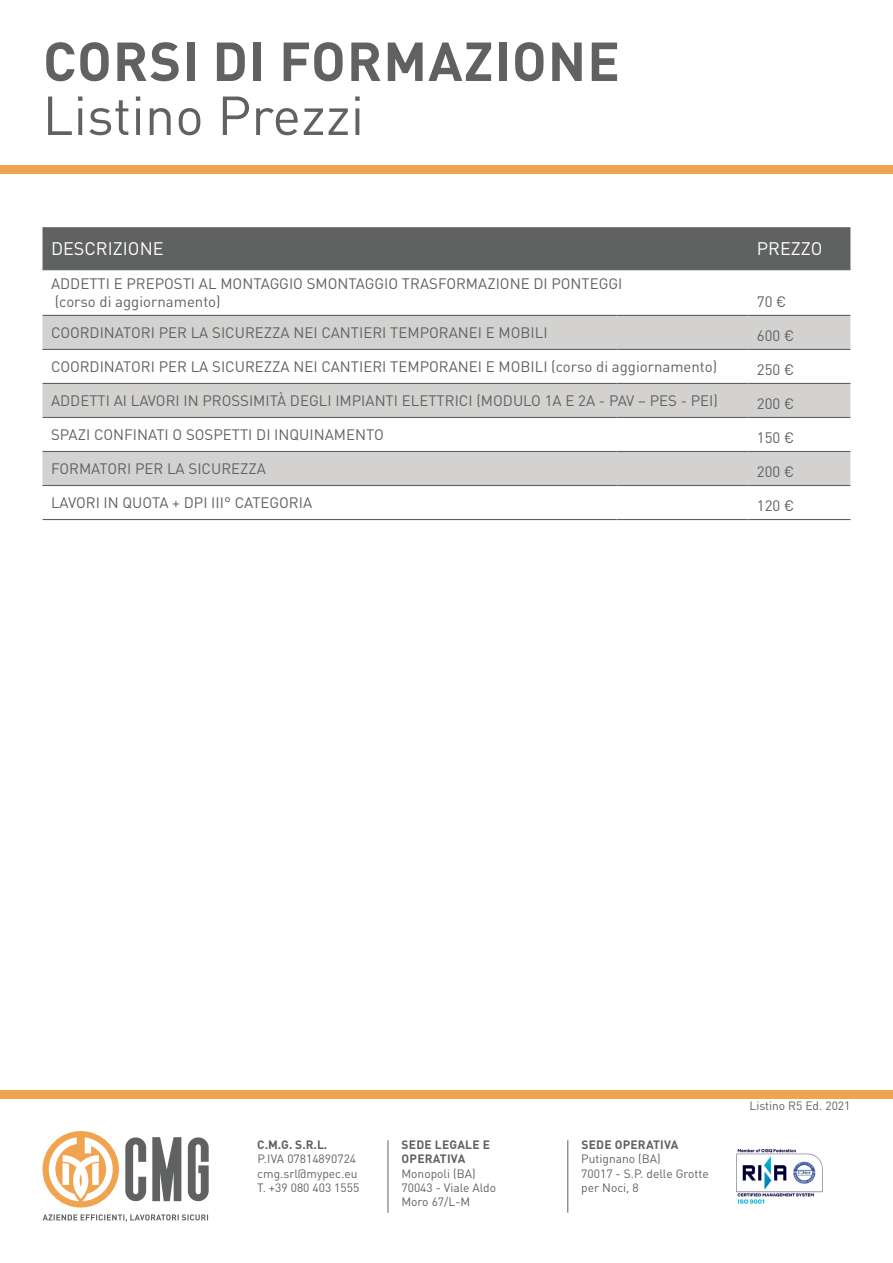
<style>
.page{position:relative;width:893px;height:1263px;background:#fff}
.page>*{position:absolute;margin:0;border:0;box-sizing:border-box;transform-origin:0 0}
.t1{font:700 54px "DIN Pro";letter-spacing:.02em;color:#606262}
.t2{font:54px "DIN Pro";color:#606262}
.t3{font:18px "DIN Pro";color:#fff}
.t4{font:15px "DIN Pro";color:#606262}
.t5{font:12px/14.4px "DIN Pro";color:#606262}
.t6{font:700 12px/14.4px "DIN Pro";letter-spacing:.02em;color:#606262}
</style>
<div class="page">
<div style="left:43px;top:227px;width:807px;height:42px;background:#606262"></div>
<svg style="left:43px;top:316px;width:807px;height:169px;fill:#d3d2d1"></svg>
<hr style="left:617px;top:269px;width:131px;height:1px;background:#606262">
<hr style="left:617px;top:519px;width:131px;height:1px;background:#606262">
<hr style="left:43px;top:269px;width:574px;height:1px;background:#606262">
<hr style="left:748px;top:269px;width:102px;height:1px;background:#606262">
<hr style="left:43px;top:519px;width:574px;height:1px;background:#606262">
<hr style="left:748px;top:519px;width:102px;height:1px;background:#606262">
<hr style="left:43px;top:315px;width:574px;height:1px;background:#606262">
<hr style="left:617px;top:315px;width:131px;height:1px;background:#606262">
<hr style="left:43px;top:349px;width:574px;height:1px;background:#606262">
<hr style="left:617px;top:349px;width:131px;height:1px;background:#606262">
<hr style="left:748px;top:315px;width:102px;height:1px;background:#606262">
<hr style="left:748px;top:349px;width:102px;height:1px;background:#606262">
<hr style="left:748px;top:383px;width:102px;height:1px;background:#606262">
<hr style="left:748px;top:417px;width:102px;height:1px;background:#606262">
<hr style="left:617px;top:417px;width:131px;height:1px;background:#606262">
<hr style="left:43px;top:383px;width:574px;height:1px;background:#606262">
<hr style="left:617px;top:383px;width:131px;height:1px;background:#606262">
<hr style="left:43px;top:417px;width:574px;height:1px;background:#606262">
<hr style="left:617px;top:451px;width:131px;height:1px;background:#606262">
<hr style="left:617px;top:485px;width:131px;height:1px;background:#606262">
<hr style="left:43px;top:451px;width:574px;height:1px;background:#606262">
<hr style="left:43px;top:485px;width:574px;height:1px;background:#606262">
<hr style="left:748px;top:451px;width:102px;height:1px;background:#606262">
<hr style="left:748px;top:485px;width:102px;height:1px;background:#606262">
<div style="left:0;top:1091px;width:893px;height:8px;background:#f0a450"></div>
<div style="left:0;top:166px;width:893px;height:8px;background:#f0a450"></div>
<svg style="left:43px;top:1131px;width:76px;height:76px"></svg>
<svg style="left:125px;top:1137px;width:21px;height:64px"></svg>
<svg style="left:152px;top:1137px;width:29px;height:64px;background:#7e7f7f"></svg>
<svg style="left:188px;top:1137px;width:21px;height:64px"></svg>
<svg style="left:43px;top:1214px;width:165px;height:8px"></svg>
<hr style="left:388px;top:1140px;width:1px;height:72px;background:#606262">
<hr style="left:567px;top:1140px;width:1px;height:72px;background:#606262">
<img style="left:736px;top:1149px;width:87px;height:55px">
<p class="t1" style="left:43px;top:16px;width:578px">CORSI DI FORMAZIONE</p>
<p class="t2" style="left:43px;top:73px;width:323px">Listino Prezzi</p>
<p class="t3" style="left:51px;top:234px;width:114px">DESCRIZIONE</p>
<p class="t3" style="left:757px;top:234px;width:67px">PREZZO</p>
<p class="t4" style="left:51px;top:272px;width:573px">ADDETTI E PREPOSTI AL MONTAGGIO SMONTAGGIO TRASFORMAZIONE DI PONTEGGI</p>
<p class="t4" style="left:55px;top:290px;width:167px">(corso di aggiornamento)</p>
<p class="t4" style="left:757px;top:290px;width:31px">70 €</p>
<p class="t4" style="left:51px;top:320px;width:498px">COORDINATORI PER LA SICUREZZA NEI CANTIERI TEMPORANEI E MOBILI</p>
<p class="t4" style="left:757px;top:324px;width:39px">600 €</p>
<p class="t4" style="left:51px;top:355px;width:668px">COORDINATORI PER LA SICUREZZA NEI CANTIERI TEMPORANEI E MOBILI (corso di aggiornamento)</p>
<p class="t4" style="left:757px;top:358px;width:39px">250 €</p>
<p class="t4" style="left:51px;top:389px;width:668px">ADDETTI AI LAVORI IN PROSSIMITÀ DEGLI IMPIANTI ELETTRICI (MODULO 1A E 2A - PAV – PES - PEI)</p>
<p class="t4" style="left:757px;top:392px;width:39px">200 €</p>
<p class="t4" style="left:51px;top:423px;width:334px">SPAZI CONFINATI O SOSPETTI DI INQUINAMENTO</p>
<p class="t4" style="left:757px;top:426px;width:39px">150 €</p>
<p class="t4" style="left:51px;top:457px;width:217px">FORMATORI PER LA SICUREZZA</p>
<p class="t4" style="left:757px;top:460px;width:39px">200 €</p>
<p class="t4" style="left:51px;top:491px;width:263px">LAVORI IN QUOTA + DPI III° CATEGORIA</p>
<p class="t4" style="left:757px;top:494px;width:39px">120 €</p>
<p class="t6" style="left:257px;top:1136px;width:72px">C.M.G. S.R.L.</p>
<p class="t5" style="left:257px;top:1150px;width:100px">P.IVA 07814890724</p>
<p class="t5" style="left:257px;top:1165px;width:102px">cmg.srl@mypec.eu</p>
<p class="t5" style="left:257px;top:1179px;width:104px">T. +39 080 403 1555</p>
<p class="t6" style="left:402px;top:1136px;width:90px">SEDE LEGALE E<br>OPERATIVA</p>
<p class="t5" style="left:401px;top:1165px;width:96px">Monopoli (BA)<br>70043 - Viale Aldo<br>Moro 67/L-M</p>
<p class="t6" style="left:581px;top:1136px;width:99px">SEDE OPERATIVA</p>
<p class="t5" style="left:581px;top:1150px;width:129px">Putignano (BA)<br>70017 - S.P. delle Grotte per Noci, 8</p>
<p class="t5" style="left:749px;top:1097px;width:102px">Listino R5 Ed. 2021</p>
</div>
